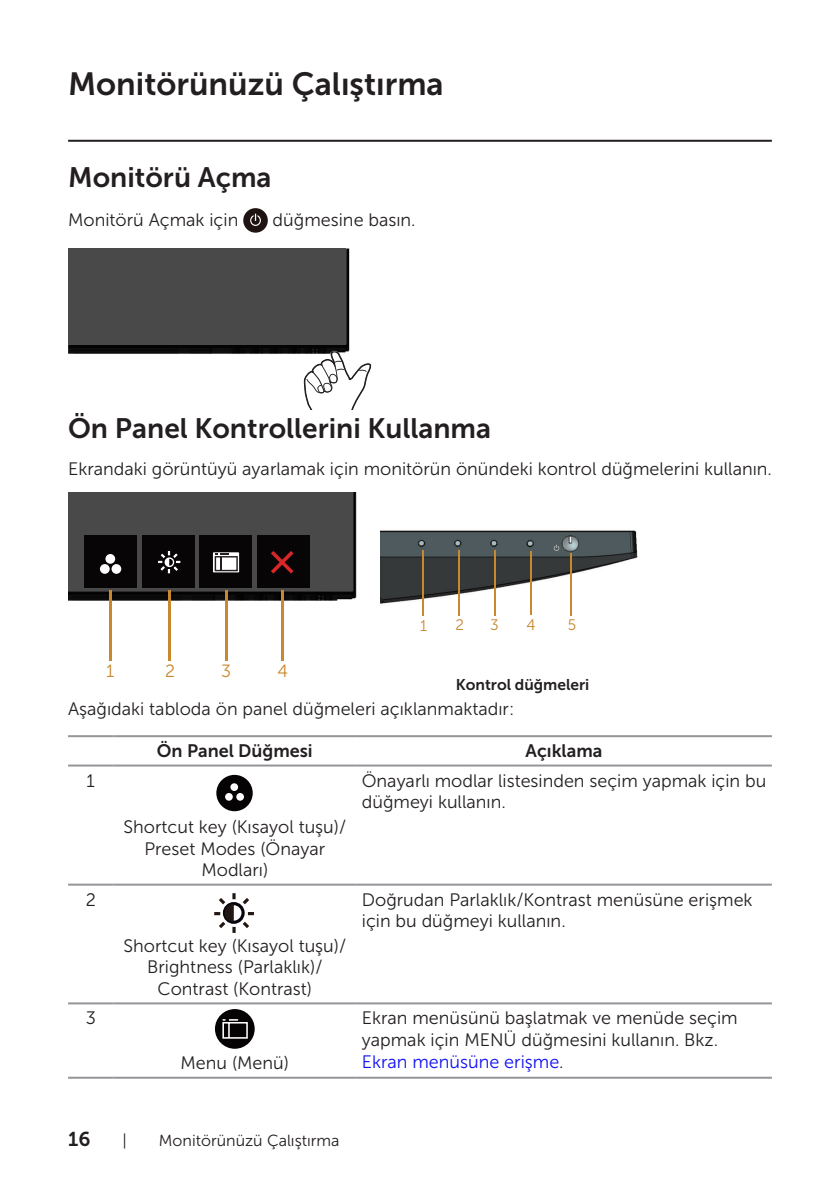
<style>
.page{position:relative;width:840px;height:1191px;background:#fff}
.page>*{position:absolute;margin:0;border:0;box-sizing:border-box;transform-origin:0 0}
.Head_1{font:32px "Museo Sans For Dell 700";color:#231f20}
.Head_2{font:28px "Museo Sans For Dell 700";color:#231f20}
.t1{font:20px "Museo Sans For Dell 700";color:#231f20}
.text{font:18px/21.6px "Museo Sans For Dell 300";color:#231f20}
.text-2{font:18px "Museo Sans For Dell 700";color:#231f20}
.t2{font:17.6px "Museo Sans For Dell 300";color:#c78830}
.t3{font:16px "Museo Sans For Dell 300";color:#231f20}
.t4{font:15.6px "Museo Sans For Dell 700";color:#231f20}
.t5{font:15.2px "Museo Sans For Dell 300";color:#c78830}
.s1{color:#1111f6}
</style>
<div class="page">
<hr style="left:68px;top:140px;width:703px;height:2px;background:#231f20">
<div style="left:243px;top:208px;width:25px;height:25px;background:#201412;border-radius:50%"></div>
<svg style="left:250px;top:214px;width:11px;height:12px"></svg>
<img style="left:68px;top:248px;width:282px;height:106px">
<svg style="left:304px;top:350px;width:67px;height:60px"></svg>
<div style="left:68px;top:248px;width:277px;height:96px;background:#4a4949"></div>
<img style="left:380px;top:530px;width:258px;height:76px">
<svg style="left:553px;top:544px;width:6px;height:7px"></svg>
<hr style="left:570px;top:553px;width:1px;height:62px;background:#c78830">
<hr style="left:530px;top:551px;width:1px;height:64px;background:#c78830">
<hr style="left:493px;top:550px;width:2px;height:65px;background:#c78830">
<hr style="left:458px;top:550px;width:1px;height:65px;background:#c78830">
<hr style="left:421px;top:550px;width:2px;height:65px;background:#c78830">
<img style="left:68px;top:492px;width:289px;height:110px">
<div style="left:68px;top:492px;width:284px;height:99px;background:#4a4949"></div>
<div style="left:85px;top:535px;width:52px;height:52px;background:#070505"></div>
<div style="left:142px;top:535px;width:52px;height:52px;background:#070505"></div>
<div style="left:200px;top:535px;width:52px;height:52px;background:#070505"></div>
<div style="left:257px;top:535px;width:53px;height:52px;background:#070505"></div>
<svg style="left:100px;top:554px;width:21px;height:20px"></svg>
<svg style="left:271px;top:551px;width:22px;height:22px"></svg>
<hr style="left:225px;top:590px;width:2px;height:70px;background:#c78830">
<hr style="left:281px;top:590px;width:2px;height:71px;background:#c78830">
<hr style="left:168px;top:590px;width:2px;height:70px;background:#c78830">
<hr style="left:110px;top:591px;width:2px;height:69px;background:#c78830">
<svg style="left:213px;top:552px;width:26px;height:20px"></svg>
<svg style="left:214px;top:553px;width:24px;height:18px"></svg>
<svg style="left:158px;top:551px;width:22px;height:22px"></svg>
<hr style="left:68px;top:735px;width:45px;height:2px;background:#939598">
<hr style="left:113px;top:735px;width:243px;height:2px;background:#939598">
<hr style="left:356px;top:735px;width:415px;height:2px;background:#939598">
<hr style="left:113px;top:764px;width:243px;height:2px;background:#939598">
<hr style="left:356px;top:764px;width:415px;height:2px;background:#939598">
<hr style="left:68px;top:883px;width:45px;height:2px;background:#939598">
<hr style="left:113px;top:883px;width:243px;height:2px;background:#939598">
<hr style="left:356px;top:883px;width:415px;height:2px;background:#939598">
<hr style="left:68px;top:1002px;width:45px;height:2px;background:#939598">
<hr style="left:113px;top:1002px;width:243px;height:2px;background:#939598">
<hr style="left:356px;top:1002px;width:415px;height:2px;background:#939598">
<hr style="left:68px;top:1076px;width:45px;height:2px;background:#939598">
<hr style="left:113px;top:1076px;width:243px;height:2px;background:#939598">
<hr style="left:356px;top:1076px;width:415px;height:2px;background:#939598">
<hr style="left:68px;top:764px;width:45px;height:2px;background:#939598">
<div style="left:216px;top:775px;width:36px;height:36px;background:#050303;border-radius:50%"></div>
<div style="left:230px;top:783px;width:8px;height:8px;background:#fff;border-radius:50%"></div>
<div style="left:225px;top:793px;width:8px;height:7px;background:#fff;border-radius:50%"></div>
<div style="left:236px;top:793px;width:8px;height:7px;background:#fff;border-radius:50%"></div>
<svg style="left:214px;top:893px;width:40px;height:40px"></svg>
<div style="left:215px;top:1009px;width:39px;height:39px;background:#050303;border-radius:50%"></div>
<svg style="left:222px;top:1019px;width:26px;height:20px"></svg>
<p class="Head_1" style="left:68px;top:66px;width:377px">Monitörünüzü Çalıştırma</p>
<p class="Head_2" style="left:68px;top:162px;width:205px">Monitörü Açma</p>
<p class="text" style="left:68px;top:209px;width:172px">Monitörü Açmak için</p>
<p class="text" style="left:272px;top:209px;width:144px">düğmesine basın.</p>
<p class="Head_2" style="left:68px;top:413px;width:424px">Ön Panel Kontrollerini Kullanma</p>
<p class="text" style="left:68px;top:458px;width:705px">Ekrandaki görüntüyü ayarlamak için monitörün önündeki kontrol düğmelerini kullanın.</p>
<p class="t5" style="left:420px;top:617px;width:9px">1</p>
<p class="t5" style="left:455px;top:617px;width:10px">2</p>
<p class="t5" style="left:490px;top:617px;width:10px">3</p>
<p class="t5" style="left:526px;top:617px;width:11px">4</p>
<p class="t5" style="left:567px;top:617px;width:10px">5</p>
<p class="t2" style="left:106px;top:661px;width:10px">1</p>
<p class="t2" style="left:165px;top:661px;width:11px">2</p>
<p class="t2" style="left:221px;top:661px;width:11px">3</p>
<p class="t2" style="left:277px;top:661px;width:12px">4</p>
<p class="text" style="left:68px;top:698px;width:447px">Aşağıdaki tabloda ön panel düğmeleri açıklanmaktadır:</p>
<p class="text-2" style="left:157px;top:741px;width:157px">Ön Panel Düğmesi</p>
<p class="text-2" style="left:525px;top:741px;width:78px">Açıklama</p>
<p class="text" style="left:87px;top:769px;width:10px">1</p>
<p class="text" style="left:123px;top:816px;width:224px;text-align:center">Shortcut key (Kısayol tuşu)/<br>Preset Modes (Önayar<br>Modları)</p>
<p class="t4" style="left:455px;top:675px;width:135px">Kontrol düğmeleri</p>
<p class="text" style="left:361px;top:769px;width:406px">Önayarlı modlar listesinden seçim yapmak için bu düğmeyi kullanın.</p>
<p class="text" style="left:86px;top:888px;width:12px">2</p>
<p class="text" style="left:86px;top:1007px;width:12px">3</p>
<p class="text" style="left:123px;top:935px;width:224px;text-align:center">Shortcut key (Kısayol tuşu)/<br>Brightness (Parlaklık)/<br>Contrast (Kontrast)</p>
<p class="text" style="left:180px;top:1052px;width:110px">Menu (Menü)</p>
<p class="text" style="left:361px;top:888px;width:392px">Doğrudan Parlaklık/Kontrast menüsüne erişmek için bu düğmeyi kullanın.</p>
<p class="text" style="left:361px;top:1007px;width:377px">Ekran menüsünü başlatmak ve menüde seçim yapmak için MENÜ düğmesini kullanın. Bkz.<br><span class="s1">Ekran menüsüne erişme</span>.</p>
<p class="t1" style="left:68px;top:1127px;width:24px">16</p>
<p class="t3" style="left:122px;top:1131px;width:6px">|</p>
<p class="t3" style="left:159px;top:1131px;width:182px">Monitörünüzü Çalıştırma</p>
</div>
